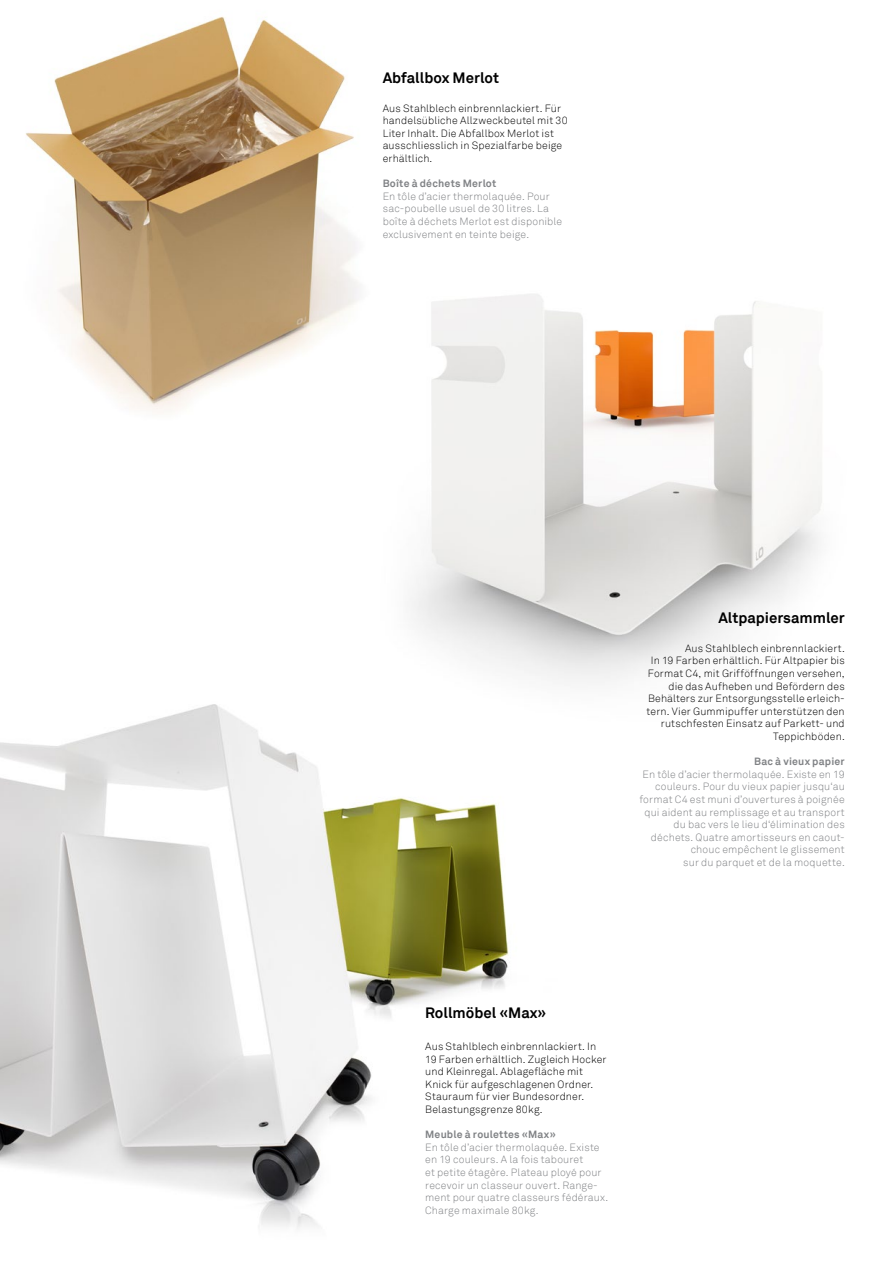
<style>
.page{position:relative;width:893px;height:1263px;background:#fff}
.page>*{position:absolute;margin:0;border:0;box-sizing:border-box;transform-origin:0 0}
.t1{font:700 15px "Akkurat";color:#000}
.t2{font:300 10.5px/12.6px "Akkurat";letter-spacing:.015em;color:#000}
.t3{font:300 10.5px/12.6px "Akkurat";letter-spacing:.015em;color:#808285}
.t4{font:700 10.5px "Akkurat";letter-spacing:.02em;color:#808285}
</style>
<div class="page">
<img style="left:0;top:704px;width:509px;height:525px">
<img style="left:25px;top:16px;width:332px;height:397px">
<img style="left:259px;top:273px;width:563px;height:488px">
<h1 class="t1" style="left:383px;top:68px;width:118px">Abfallbox Merlot</h1>
<p class="t2" style="left:383px;top:102px;width:186px">Aus Stahlblech einbrennlackiert. Für handelsübliche Allzweckbeutel mit 30<br>Liter Inhalt. Die Abfallbox Merlot ist ausschliesslich in Spezialfarbe beige erhältlich.</p>
<p class="t4" style="left:383px;top:177px;width:115px">Boîte à déchets Merlot</p>
<p class="t3" style="left:383px;top:190px;width:181px">En tôle d’acier thermolaquée. Pour sac-poubelle usuel de 30 litres. La boîte à déchets Merlot est disponible exclusivement en teinte beige.</p>
<h1 class="t1" style="left:718px;top:608px;width:128px">Altpapiersammler</h1>
<p class="t2" style="left:647px;top:642px;width:200px;text-align:right">Aus Stahlblech einbrennlackiert.<br>In 19 Farben erhältlich. Für Altpapier bis Format C4, mit Grifföffnungen versehen, die das Aufheben und Befördern des Behälters zur Entsorgungsstelle erleich&shy;tern. Vier Gummipuffer unterstützen den rutschfesten Einsatz auf Parkett- und Teppichböden.</p>
<p class="t4" style="left:754px;top:755px;width:92px">Bac à vieux papier</p>
<p class="t3" style="left:639px;top:768px;width:207px;text-align:right">En tôle d’acier thermolaquée. Existe en 19 couleurs. Pour du vieux papier jusqu‘au format C4 est muni d’ouvertures à poignée qui aident au remplissage et au transport du bac vers le lieu d‘élimination des déchets. Quatre amortisseurs en caout&shy;chouc empêchent le glissement<br>sur du parquet et de la moquette.</p>
<h1 class="t1" style="left:425px;top:1003px;width:123px">Rollmöbel «Max»</h1>
<p class="t2" style="left:425px;top:1040px;width:183px">Aus Stahlblech einbrennlackiert. In 19 Farben erhältlich. Zugleich Hocker und Kleinregal. Ablagefläche mit Knick für aufgeschlagenen Ordner.<br>Stauraum für vier Bundesordner.<br>Belastungsgrenze 80kg.</p>
<p class="t4" style="left:425px;top:1128px;width:132px">Meuble à roulettes «Max»</p>
<p class="t3" style="left:425px;top:1141px;width:184px">En tôle d’acier thermolaquée. Existe en 19 couleurs. A la fois tabouret<br>et petite étagère. Plateau ployé pour recevoir un classeur ouvert. Range&shy;ment pour quatre classeurs fédéraux.<br>Charge maximale 80kg.</p>
</div>
